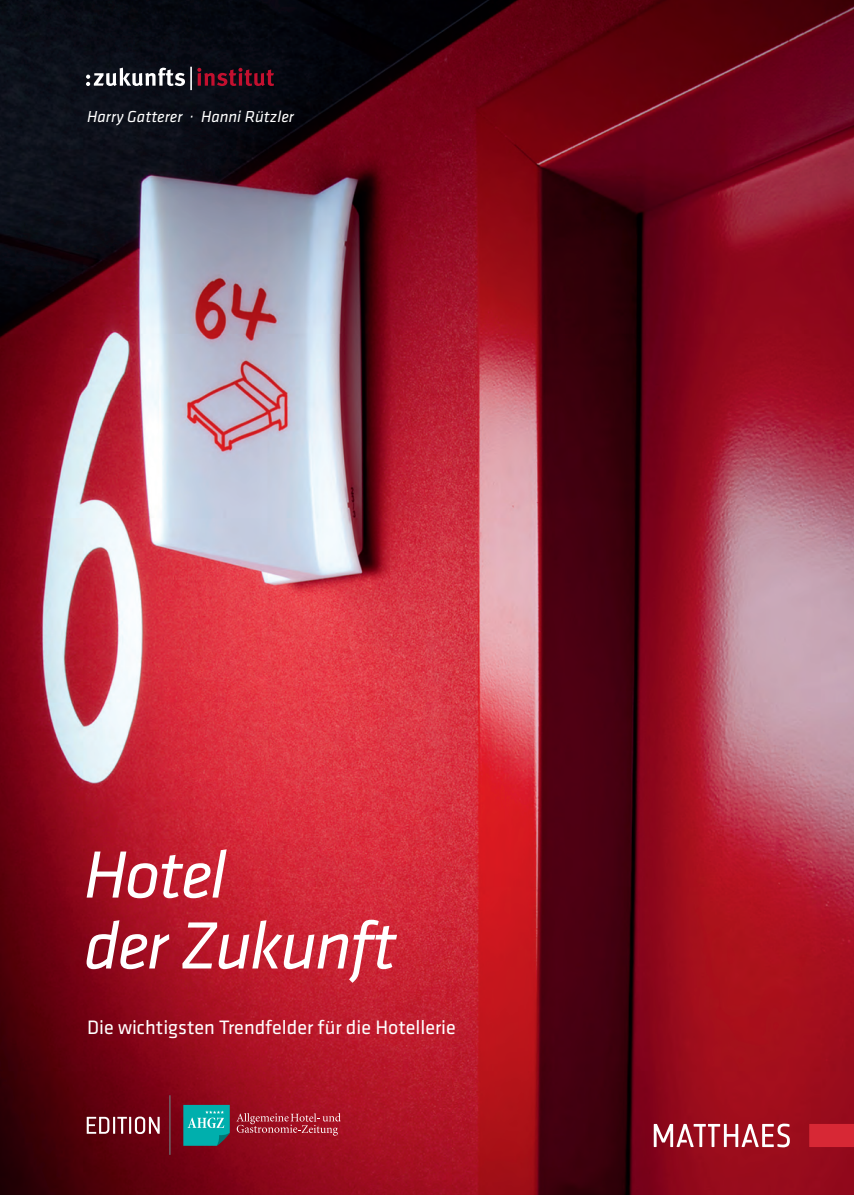
<style>
.page{position:relative;width:854px;height:1195px;background:#fff}
.page>*{position:absolute;margin:0;border:0;box-sizing:border-box;transform-origin:0 0}
.t1{font:italic 69px/70.8px "Klavika";letter-spacing:-.03em;color:#fff}
.t2{font:20.1px "Klavika";color:#fff}
.t3{font:italic 16.5px "Klavika";color:#fff}
</style>
<div class="page">
<img style="left:0;top:0;width:854px;height:1194px">
<svg style="left:183px;top:1104px;width:47px;height:41px;background:#1da8a8"></svg>
<svg style="left:87px;top:1116px;width:73px;height:17px"></svg>
<hr style="left:169px;top:1094px;width:2px;height:60px;background:#6c6d70">
<svg style="left:654px;top:1123px;width:136px;height:23px"></svg>
<svg style="left:809px;top:1123px;width:45px;height:23px"></svg>
<svg style="left:86px;top:67px;width:188px;height:23px;background:#49353f"></svg>
<svg style="left:236px;top:1112px;width:105px;height:23px;background:#ad3443"></svg>
<svg style="left:848px;top:1192px;width:6px;height:3px"></svg>
<p class="t3" style="left:87px;top:108px;width:208px">Harry Gatterer · Hanni Rützler</p>
<h1 class="t1" style="left:84px;top:840px;width:314px">Hotel<br>der Zukunft</h1>
<p class="t2" style="left:87px;top:1016px;width:370px">Die wichtigsten Trendfelder für die Hotellerie</p>
</div>
